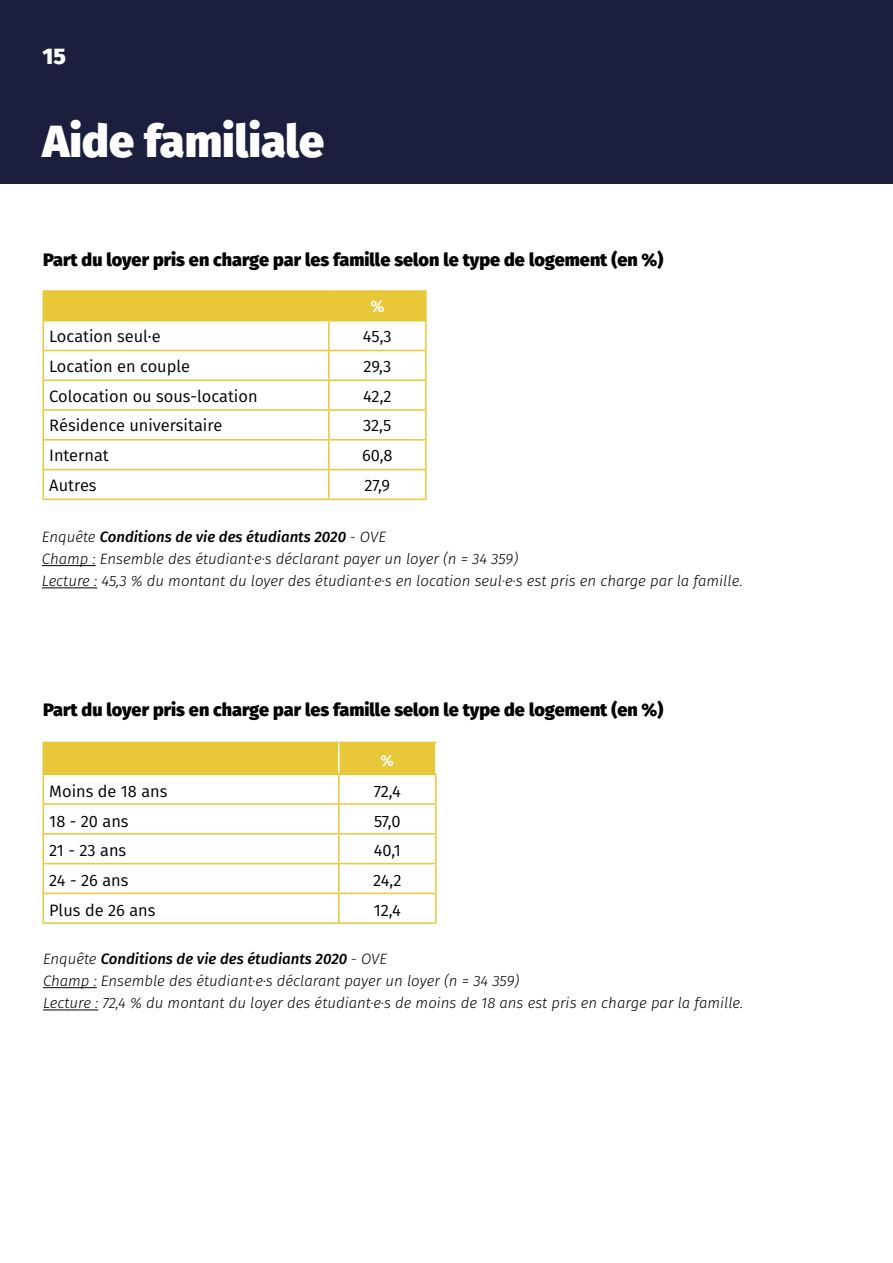
<style>
.page{position:relative;width:893px;height:1263px;background:#fff}
.page>*{position:absolute;margin:0;border:0;box-sizing:border-box;transform-origin:0 0}
.t1{font:800 45px "Fira Sans";color:#fff}
.t2{font:800 22.5px "Fira Sans";color:#fff}
.t3{font:800 18px "Fira Sans";color:#020203}
.t4{font:16.5px "Fira Sans";color:#020203}
.t5{font:16.5px "Fira Sans";color:#000}
.t6{font:600 16.5px "Fira Sans";color:#fff}
.t7{font:600 15.75px "Fira Sans";color:#fff}
.t8{font:italic 300 15px/22.2px "Fira Sans";color:#000}
.s1{font-weight:500}
</style>
<div class="page">
<div style="left:0;top:0;width:893px;height:184px;background:#1b1e3d"></div>
<hr style="left:42px;top:565px;width:54px;height:1px;background:#000">
<hr style="left:42px;top:587px;width:55px;height:1px;background:#000">
<hr style="left:425px;top:321px;width:2px;height:29px;background:#e8c738">
<hr style="left:329px;top:350px;width:98px;height:1px;background:#e8c738">
<hr style="left:425px;top:351px;width:2px;height:28px;background:#e8c738">
<hr style="left:329px;top:379px;width:98px;height:2px;background:#e8c738">
<hr style="left:425px;top:381px;width:2px;height:28px;background:#e8c738">
<hr style="left:329px;top:409px;width:98px;height:2px;background:#e8c738">
<hr style="left:425px;top:411px;width:2px;height:28px;background:#e8c738">
<hr style="left:329px;top:439px;width:98px;height:2px;background:#e8c738">
<hr style="left:425px;top:441px;width:2px;height:28px;background:#e8c738">
<hr style="left:329px;top:469px;width:98px;height:1px;background:#e8c738">
<hr style="left:425px;top:470px;width:2px;height:29px;background:#e8c738">
<hr style="left:43px;top:499px;width:286px;height:1px;background:#e8c738">
<hr style="left:329px;top:499px;width:98px;height:1px;background:#e8c738">
<hr style="left:43px;top:290px;width:286px;height:2px;background:#e8c738">
<svg style="left:43px;top:292px;width:383px;height:207px"></svg>
<hr style="left:329px;top:290px;width:98px;height:2px;background:#e8c738">
<hr style="left:328px;top:292px;width:2px;height:28px;background:#e8c738">
<hr style="left:425px;top:292px;width:2px;height:28px;background:#e8c738">
<hr style="left:43px;top:320px;width:286px;height:1px;background:#e8c738">
<hr style="left:329px;top:320px;width:98px;height:1px;background:#e8c738">
<hr style="left:339px;top:742px;width:98px;height:1px;background:#e8c738">
<hr style="left:435px;top:775px;width:2px;height:28px;background:#e8c738">
<hr style="left:339px;top:803px;width:98px;height:2px;background:#e8c738">
<hr style="left:435px;top:805px;width:2px;height:28px;background:#e8c738">
<hr style="left:339px;top:833px;width:98px;height:1px;background:#e8c738">
<hr style="left:435px;top:834px;width:2px;height:29px;background:#e8c738">
<hr style="left:339px;top:863px;width:98px;height:1px;background:#e8c738">
<hr style="left:435px;top:864px;width:2px;height:29px;background:#e8c738">
<hr style="left:339px;top:893px;width:98px;height:1px;background:#e8c738">
<svg style="left:43px;top:742px;width:393px;height:180px"></svg>
<hr style="left:435px;top:894px;width:2px;height:28px;background:#e8c738">
<hr style="left:43px;top:773px;width:296px;height:2px;background:#e8c738">
<hr style="left:339px;top:773px;width:98px;height:2px;background:#e8c738">
<hr style="left:43px;top:922px;width:296px;height:2px;background:#e8c738">
<hr style="left:339px;top:922px;width:98px;height:2px;background:#e8c738">
<hr style="left:43px;top:987px;width:54px;height:1px;background:#000">
<hr style="left:43px;top:1009px;width:55px;height:1px;background:#000">
<h2 class="t2" style="left:43px;top:36px;width:25px">15</h2>
<h1 class="t1" style="left:43px;top:101px;width:283px">Aide familiale</h1>
<p class="t3" style="left:43px;top:244px;width:622px">Part du loyer pris en charge par les famille selon le type de logement (en %)</p>
<p class="t6" style="left:370px;top:293px;width:16px">%</p>
<p class="t4" style="left:49px;top:324px;width:113px">Location seul·e</p>
<p class="t4" style="left:363px;top:324px;width:30px">45,3</p>
<p class="t4" style="left:49px;top:354px;width:142px">Location en couple</p>
<p class="t4" style="left:363px;top:354px;width:29px">29,3</p>
<p class="t4" style="left:49px;top:384px;width:210px">Colocation ou sous-location</p>
<p class="t4" style="left:363px;top:384px;width:30px">42,2</p>
<p class="t4" style="left:49px;top:413px;width:175px">Résidence universitaire</p>
<p class="t4" style="left:363px;top:413px;width:30px">32,5</p>
<p class="t4" style="left:49px;top:443px;width:61px">Internat</p>
<p class="t4" style="left:362px;top:443px;width:32px">60,8</p>
<p class="t4" style="left:49px;top:473px;width:49px">Autres</p>
<p class="t4" style="left:364px;top:473px;width:27px">27,9</p>
<p class="t8" style="left:42px;top:525px;width:702px">Enquête <span class="s1">Conditions de vie des étudiants 2020</span> - OVE<br>Champ : Ensemble des étudiant·e·s déclarant payer un loyer (n = 34 359)<br>Lecture : 45,3 % du montant du loyer des étudiant·e·s en location seul·e·s est pris en charge par la famille.</p>
<p class="t3" style="left:43px;top:694px;width:622px">Part du loyer pris en charge par les famille selon le type de logement (en %)</p>
<p class="t7" style="left:381px;top:747px;width:15px">%</p>
<p class="t5" style="left:49px;top:779px;width:120px">Moins de 18 ans</p>
<p class="t5" style="left:374px;top:779px;width:29px">72,4</p>
<p class="t5" style="left:49px;top:809px;width:81px">18 - 20 ans</p>
<p class="t5" style="left:374px;top:809px;width:28px">57,0</p>
<p class="t5" style="left:49px;top:838px;width:78px">21 - 23 ans</p>
<p class="t5" style="left:374px;top:838px;width:28px">40,1</p>
<p class="t5" style="left:49px;top:868px;width:81px">24 - 26 ans</p>
<p class="t5" style="left:373px;top:868px;width:30px">24,2</p>
<p class="t5" style="left:49px;top:898px;width:108px">Plus de 26 ans</p>
<p class="t5" style="left:374px;top:898px;width:29px">12,4</p>
<p class="t8" style="left:43px;top:947px;width:702px">Enquête <span class="s1">Conditions de vie des étudiants 2020</span> - OVE<br>Champ : Ensemble des étudiant·e·s déclarant payer un loyer (n = 34 359)<br>Lecture : 72,4 % du montant du loyer des étudiant·e·s de moins de 18 ans est pris en charge par la famille.</p>
</div>
